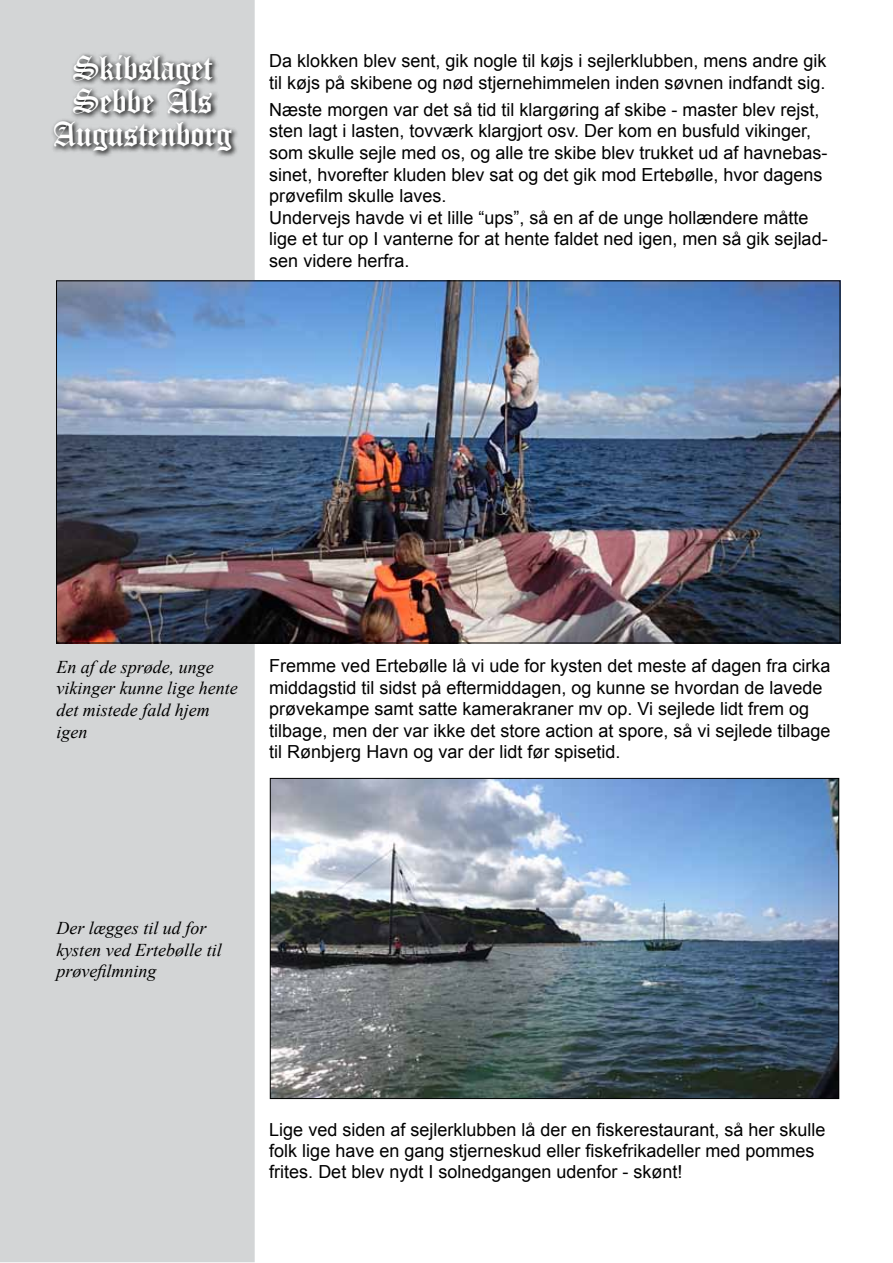
<style>
.page{position:relative;width:893px;height:1263px;background:#fff}
.page>*{position:absolute;margin:0;border:0;box-sizing:border-box;transform-origin:0 0}
.t1{font:36px/33px "Canterbury";color:#fff;text-align:center}
.t2{font:18px/21.6px "Arial";color:#000}
.t3{font:italic 18px/21.6px "Times New Roman";color:#000}
</style>
<div class="page">
<div style="left:0;top:0;width:254px;height:1261px;background:#d3d5d6"></div>
<div style="left:0;top:0;width:255px;height:1262px;border:2px solid #d3d5d6"></div>
<svg style="left:52px;top:53px;width:185px;height:104px"></svg>
<img style="left:272px;top:780px;width:565px;height:317px">
<img style="left:58px;top:283px;width:780px;height:358px">
<h1 class="t1" style="left:53px;top:51px;width:180px">Skibslaget<br>Sebbe Als<br>Augustenborg</h1>
<p class="t2" style="left:269px;top:50px;width:559px">Da klokken blev sent, gik nogle til køjs i sejlerklubben, mens andre gik til køjs på skibene og nød stjernehimmelen inden søvnen indfandt sig.</p>
<p class="t2" style="left:269px;top:99px;width:560px">Næste morgen var det så tid til klargøring af skibe - master blev rejst, sten lagt i lasten, tovværk klargjort osv. Der kom en busfuld vikinger, som skulle sejle med os, og alle tre skibe blev trukket ud af havnebas&shy;sinet, hvorefter kluden blev sat og det gik mod Ertebølle, hvor dagens prøvefilm skulle laves.<br>Undervejs havde vi et lille “ups”, så en af de unge hollændere måtte lige et tur op I vanterne for at hente faldet ned igen, men så gik sejlad&shy;sen videre herfra.</p>
<p class="t3" style="left:56px;top:655px;width:183px">En af de sprøde, unge vikinger kunne lige hente det mistede fald hjem igen</p>
<p class="t2" style="left:269px;top:655px;width:563px">Fremme ved Ertebølle lå vi ude for kysten det meste af dagen fra cirka middagstid til sidst på eftermiddagen, og kunne se hvordan de lavede prøvekampe samt satte kamerakraner mv op. Vi sejlede lidt frem og tilbage, men der var ikke det store action at spore, så vi sejlede tilbage til Rønbjerg Havn og var der lidt før spisetid.</p>
<p class="t3" style="left:56px;top:917px;width:167px">Der lægges til ud for kysten ved Ertebølle til prøvefilmning</p>
<p class="t2" style="left:269px;top:1120px;width:558px;line-height:21px">Lige ved siden af sejlerklubben lå der en fiskerestaurant, så her skulle folk lige have en gang stjerneskud eller fiskefrikadeller med pommes frites. Det blev nydt I solnedgangen udenfor - skønt!</p>
</div>
